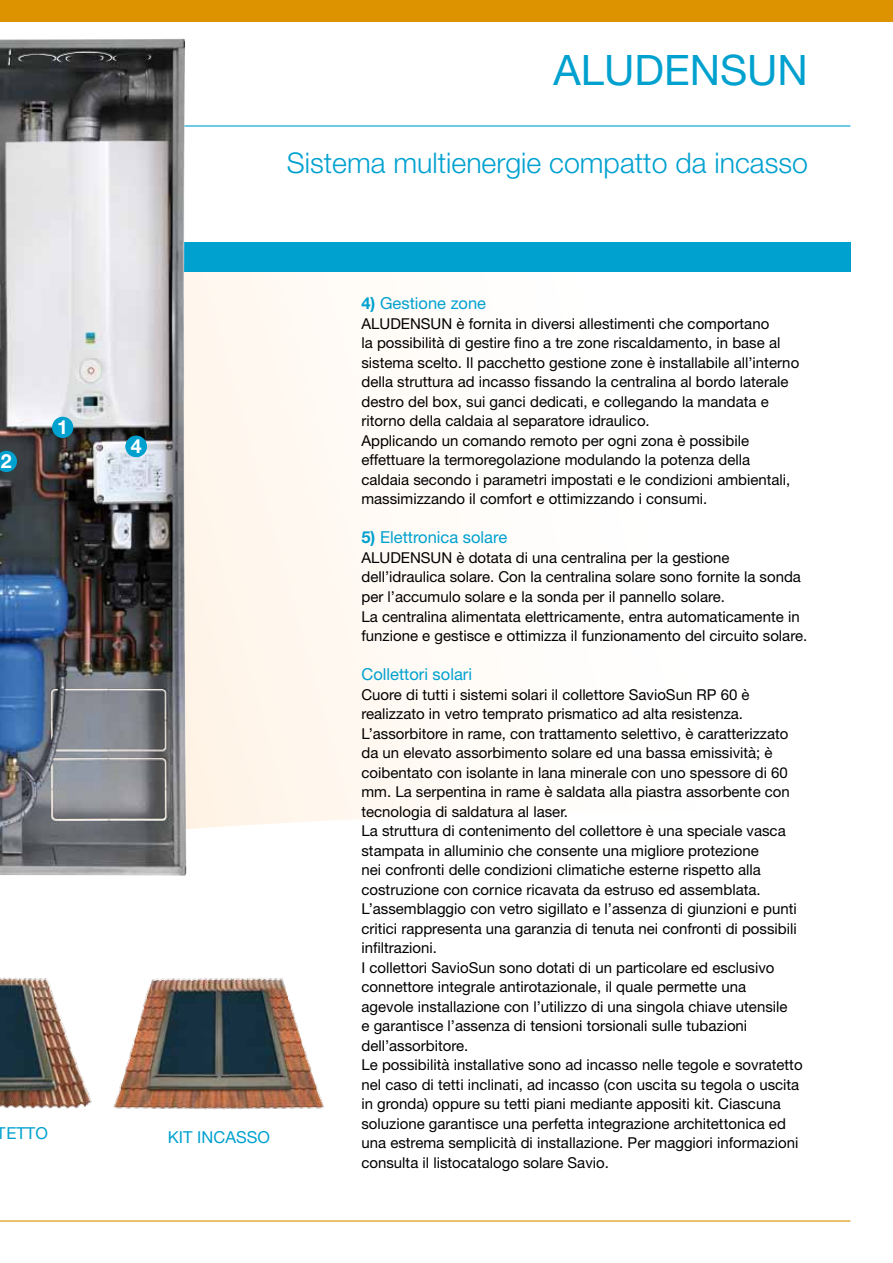
<style>
.page{position:relative;width:893px;height:1263px;background:#fff}
.page>*{position:absolute;margin:0;border:0;box-sizing:border-box;transform-origin:0 0}
.t1{font:42px "Helvetica Neue LT Pro";color:#00a1cf}
.t2{font:300 28.5px "Helvetica Neue LT Pro";color:#00a1cf}
.t3{font:700 19.5px "Helvetica Neue LT Std";color:#fff}
.t4{font:16.5px "Helvetica Neue LT Pro";color:#00a1cf}
.t5{font:15px/19.5px "Helvetica Neue LT Pro";color:#000}
.s1{font-family:"Helvetica Neue LT Std";font-weight:700}
</style>
<div class="page">
<svg style="left:186px;top:272px;width:264px;height:557px"></svg>
<div style="left:0;top:242px;width:850px;height:30px;background:#00a1cf"></div>
<div style="left:0;top:0;width:893px;height:21px;background:#dd9300"></div>
<hr style="left:0;top:1220px;width:850px;height:1px;background:#dd9300">
<hr style="left:0;top:125px;width:850px;height:2px;background:#00a1cf">
<img style="left:0;top:39px;width:186px;height:837px">
<img style="left:0;top:977px;width:92px;height:132px">
<img style="left:113px;top:977px;width:211px;height:133px">
<svg style="left:125px;top:436px;width:22px;height:21px"></svg>
<div style="left:126px;top:436px;width:21px;height:21px;background:#00a1cf;border-radius:50%"></div>
<div style="left:52px;top:417px;width:21px;height:21px;background:#00a1cf;border-radius:50%"></div>
<svg style="left:0;top:451px;width:17px;height:21px"></svg>
<h1 class="t1" style="left:554px;top:45px;width:29px">aludens</h1>
<h1 class="t1" style="left:747px;top:45px;width:62px">UN</h1>
<h2 class="t2" style="left:287px;top:146px;width:523px">Sistema multienergie compatto da incasso</h2>
<h3 class="t3" style="left:1px;top:449px;width:12px">2</h3>
<h3 class="t3" style="left:57px;top:415px;width:12px">1</h3>
<h3 class="t3" style="left:131px;top:434px;width:12px">4</h3>
<p class="t4" style="left:-57px;top:1123px;width:12px">tetto</p>
<p class="t4" style="left:168px;top:1127px;width:41px">Kit incasso</p>
<p class="t4" style="left:361px;top:294px;width:126px"><span class="s1">4)</span> Gestione zone</p>
<p class="t5" style="left:361px;top:314px;width:21px">Aluden</p>
<p class="t5" style="left:361px;top:314px;width:439px;text-indent:59px">Sun è fornita in diversi allestimenti che comportano<br>la possibilità di gestire fino a tre zone riscaldamento, in base al sistema scelto. Il pacchetto gestione zone è installabile all’interno della struttura ad incasso fissando la centralina al bordo laterale destro del box, sui ganci dedicati, e collegando la mandata e ritorno della caldaia al separatore idraulico.<br>Applicando un comando remoto per ogni zona è possibile effettuare la termoregolazione modulando la potenza della caldaia secondo i parametri impostati e le condizioni ambientali, massimizzando il comfort e ottimizzando i consumi.</p>
<p class="t4" style="left:361px;top:528px;width:147px"><span class="s1">5)</span> Elettronica solare</p>
<p class="t5" style="left:361px;top:548px;width:21px">Aluden</p>
<p class="t5" style="left:361px;top:548px;width:447px;text-indent:59px">Sun è dotata di una centralina per la gestione dell’idraulica solare. Con la centralina solare sono fornite la sonda per l’accumulo solare e la sonda per il pannello solare.<br>La centralina alimentata elettricamente, entra automaticamente in funzione e gestisce e ottimizza il funzionamento del circuito solare.</p>
<p class="t4" style="left:361px;top:664px;width:112px">Collettori solari</p>
<p class="t5" style="left:361px;top:684px;width:443px">Cuore di tutti i sistemi solari il collettore SavioSun RP 60 è realizzato in vetro temprato prismatico ad alta resistenza.<br>L’assorbitore in rame, con trattamento selettivo, è caratterizzato da un elevato assorbimento solare ed una bassa emissività; è coibentato con isolante in lana minerale con uno spessore di 60 mm. La serpentina in rame è saldata alla piastra assorbente con tecnologia di saldatura al laser.<br>La struttura di contenimento del collettore è una speciale vasca stampata in alluminio che consente una migliore protezione<br>nei confronti delle condizioni climatiche esterne rispetto alla costruzione con cornice ricavata da estruso ed assemblata.<br>L’assemblaggio con vetro sigillato e l’assenza di giunzioni e punti critici rappresenta una garanzia di tenuta nei confronti di possibili infiltrazioni.<br>I collettori SavioSun sono dotati di un particolare ed esclusivo connettore integrale antirotazionale, il quale permette una<br>agevole installazione con l’utilizzo di una singola chiave utensile<br>e garantisce l’assenza di tensioni torsionali sulle tubazioni dell’assorbitore.<br>Le possibilità installative sono ad incasso nelle tegole e sovratetto nel caso di tetti inclinati, ad incasso (con uscita su tegola o uscita in gronda) oppure su tetti piani mediante appositi kit. Ciascuna soluzione garantisce una perfetta integrazione architettonica ed una estrema semplicità di installazione. Per maggiori informazioni consulta il listocatalogo solare Savio.</p>
</div>
